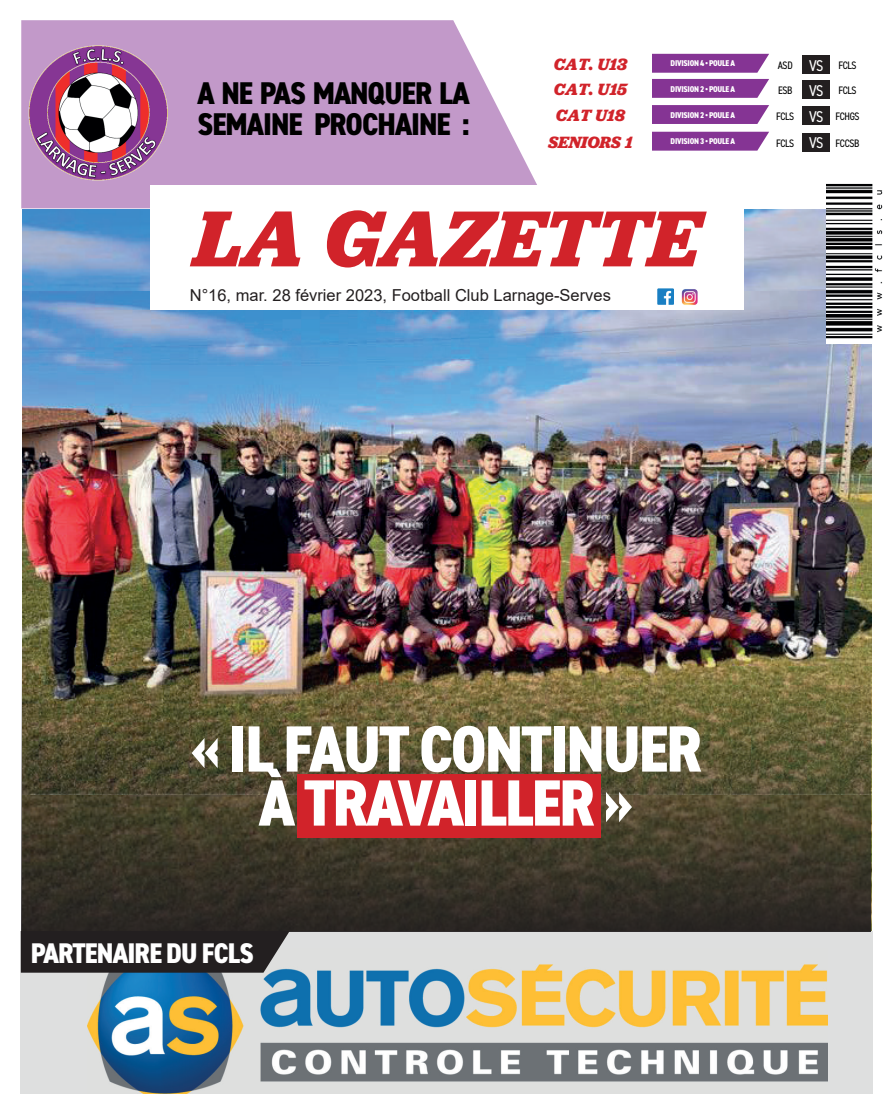
<style>
.page{position:relative;width:893px;height:1115px;background:#fff}
.page>*{position:absolute;margin:0;border:0;box-sizing:border-box;transform-origin:0 0}
.t1{font:italic 700 82.5px "Jubilat";color:#d1232a}
.t2{font:800 condensed 65.55px/54px "DIN2014";letter-spacing:-.03em;color:#fff;text-align:center}
.t3{font:800 condensed 31.5px/31.5px "DIN2014";letter-spacing:-.03em;color:#000}
.t4{font:800 condensed 28.5px "DIN2014";letter-spacing:-.03em;color:#fff}
.t5{font:italic 700 16.95px "Jubilat";color:#d1232a}
.t6{font:16.5px "Arial";color:#231f20}
.t7{font:condensed 10.8px "DIN2014";letter-spacing:-.03em;color:#000}
.t8{font:800 condensed 8.4px "DIN2014";letter-spacing:-.03em;color:#fff}
.s1{font-size:15.75px;color:#fff}
</style>
<div class="page">
<img style="left:22px;top:209px;width:850px;height:721px">
<img style="left:22px;top:291px;width:850px;height:503px">
<div style="left:21px;top:930px;width:852px;height:163px;background:#dedfdf"></div>
<img style="left:87px;top:964px;width:740px;height:129px">
<div style="left:21px;top:931px;width:269px;height:41px;background:#231f20"></div>
<svg style="left:21px;top:20px;width:516px;height:188px;background:#c7a2ce"></svg>
<svg style="left:652px;top:132px;width:117px;height:19px;background:#8d419b"></svg>
<div style="left:802px;top:133px;width:28px;height:18px;background:#231f20"></div>
<div style="left:529px;top:131px;width:123px;height:20px;background:#fff"></div>
<svg style="left:652px;top:105px;width:117px;height:19px;background:#8b3e99"></svg>
<div style="left:802px;top:107px;width:28px;height:18px;background:#231f20"></div>
<div style="left:529px;top:105px;width:123px;height:19px;background:#fff"></div>
<svg style="left:652px;top:79px;width:117px;height:19px;background:#8b3f9a"></svg>
<div style="left:802px;top:80px;width:28px;height:19px;background:#231f20"></div>
<div style="left:529px;top:78px;width:123px;height:20px;background:#fff"></div>
<svg style="left:652px;top:54px;width:117px;height:19px;background:#8c409a"></svg>
<div style="left:802px;top:55px;width:28px;height:18px;background:#231f20"></div>
<div style="left:529px;top:53px;width:123px;height:20px;background:#fff"></div>
<img style="left:21px;top:44px;width:155px;height:136px">
<svg style="left:21px;top:657px;width:850px;height:274px;background:#514931"></svg>
<img style="left:826px;top:183px;width:56px;height:160px">
<div style="left:150px;top:185px;width:594px;height:125px;background:#fff"></div>
<img style="left:657px;top:289px;width:17px;height:16px">
<img style="left:682px;top:289px;width:16px;height:16px">
<div style="left:298px;top:774px;width:303px;height:64px;background:#d1232a"></div>
<h3 class="t3" style="left:197px;top:77px;width:274px">A NE PAS MANQUER LA<br>SEMAINE PROCHAINE :</h3>
<h3 class="t5" style="left:554px;top:53px;width:75px">CAT. U13</h3>
<p class="t7" style="left:778px;top:58px;width:80px">ASD <span class="s1">VS</span> FCLS</p>
<p class="t8" style="left:671px;top:58px;width:66px">DIVISION 4 • POULE A</p>
<h3 class="t5" style="left:554px;top:79px;width:74px">CAT. U15</h3>
<p class="t7" style="left:778px;top:83px;width:80px">ESB <span class="s1">VS</span> FCLS</p>
<p class="t8" style="left:671px;top:83px;width:66px">DIVISION 2 • POULE A</p>
<h3 class="t5" style="left:556px;top:105px;width:71px">CAT U18</h3>
<p class="t7" style="left:776px;top:109px;width:85px">FCLS <span class="s1">VS</span> FCHGS</p>
<p class="t8" style="left:671px;top:109px;width:66px">DIVISION 2 • POULE A</p>
<h3 class="t5" style="left:548px;top:131px;width:86px">SENIORS 1</h3>
<p class="t7" style="left:776px;top:136px;width:85px">FCLS <span class="s1">VS</span> FCCSB</p>
<p class="t8" style="left:671px;top:136px;width:66px">DIVISION 3 • POULE A</p>
<h1 class="t1" style="left:194px;top:185px;width:507px">LA GAZETTE</h1>
<h3 class="t6" style="left:190px;top:284px;width:423px">N°16, mar. 28 février 2023, Football Club Larnage-Serves</h3>
<h2 class="t2" style="left:190px;top:722px;width:514px">« IL FAUT CONTINUER<br>À TRAVAILLER »</h2>
<h3 class="t4" style="left:31px;top:934px;width:224px">PARTENAIRE DU FCLS</h3>
</div>
